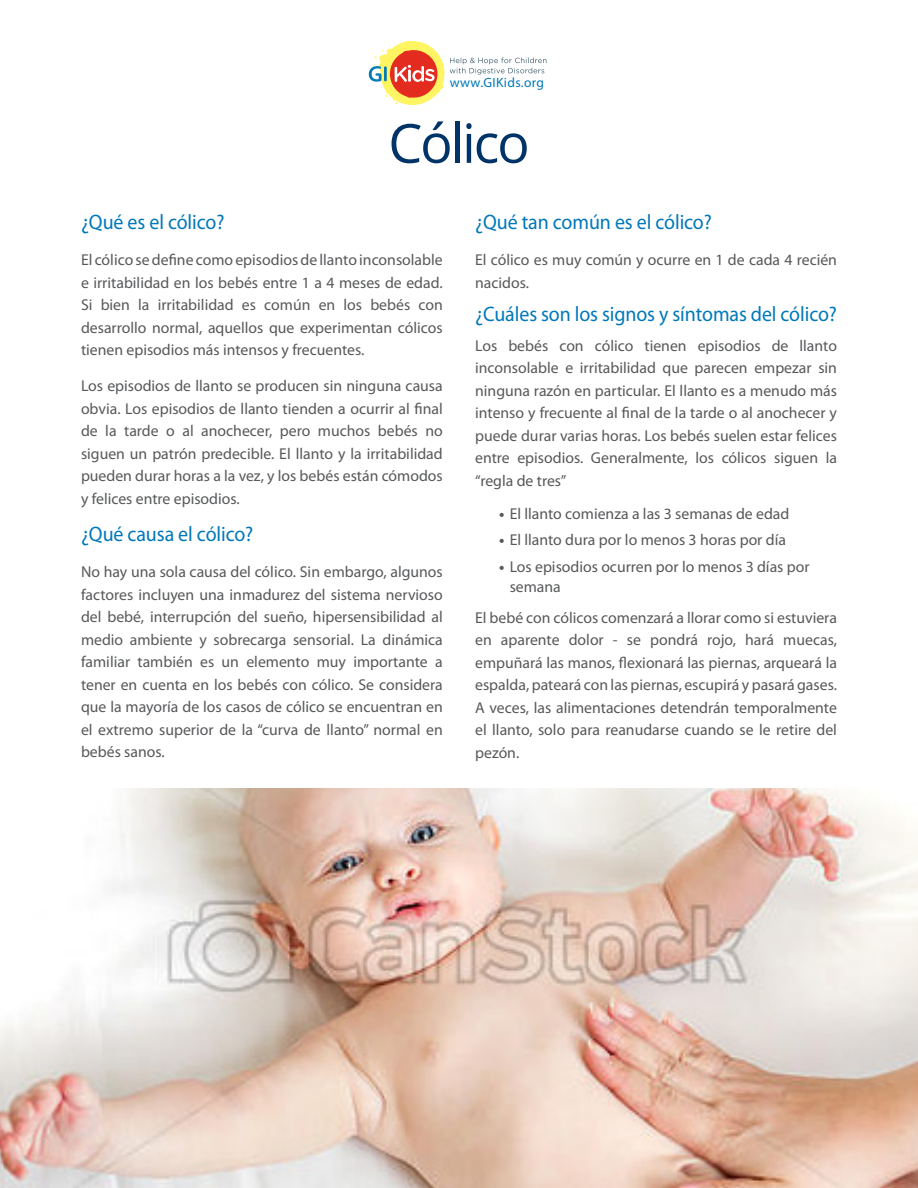
<style>
.page{position:relative;width:918px;height:1188px;background:#fff}
.page>*{position:absolute;margin:0;border:0;box-sizing:border-box;transform-origin:0 0}
.t1{font:54px "Open Sans";letter-spacing:-.04em;color:#003367}
.Body{font:21px "Myriad Pro";letter-spacing:-.005em;color:#0078b9;scale:.95 1}
.Body-2{font:15.75px/22.5px "Myriad Pro";color:#57585a;text-align:justify}
.subhead{font:13.5px "Myriad Pro";letter-spacing:.025em;color:#0078b9}
.s1{font-weight:700}
</style>
<div class="page">
<svg style="left:369px;top:41px;width:75px;height:64px"></svg>
<svg style="left:450px;top:57px;width:96px;height:18px"></svg>
<img style="left:0;top:788px;width:918px;height:400px">
<p class="subhead" style="left:450px;top:74px;width:96px">www.GIKids.org</p>
<p class="t1" style="left:388px;top:106px;width:143px">Cólico</p>
<p class="Body" style="left:81px;top:209px;width:153px">¿Qué es el cólico?</p>
<p class="Body-2" style="left:81px;top:249px;width:363px">El cólico se define como episodios de llanto inconsolable e irritabilidad en los bebés entre 1 a 4 meses de edad.<br>Si bien la irritabilidad es común en los bebés con desarrollo normal, aquellos que experimentan cólicos tienen episodios más intensos y frecuentes.</p>
<p class="Body-2" style="left:81px;top:375px;width:363px">Los episodios de llanto se producen sin ninguna causa obvia. Los episodios de llanto tienden a ocurrir al final de la tarde o al anochecer, pero muchos bebés no siguen un patrón predecible. El llanto y la irritabilidad pueden durar horas a la vez, y los bebés están cómodos y felices entre episodios.</p>
<p class="Body" style="left:81px;top:521px;width:183px">¿Qué causa el cólico?</p>
<p class="Body-2" style="left:81px;top:561px;width:363px">No hay una sola causa del cólico. Sin embargo, algunos factores incluyen una inmadurez del sistema nervioso del bebé, interrupción del sueño, hipersensibilidad al medio ambiente y sobrecarga sensorial. La dinámica familiar también es un elemento muy importante a tener en cuenta en los bebés con cólico. Se considera que la mayoría de los casos de cólico se encuentran en el extremo superior de la “curva de llanto” normal en bebés sanos.</p>
<p class="Body" style="left:475px;top:209px;width:251px">¿Qué tan común es el cólico?</p>
<p class="Body-2" style="left:475px;top:249px;width:363px">El cólico es muy común y ocurre en 1 de cada 4 recién nacidos.</p>
<p class="Body" style="left:475px;top:301px;width:382px">¿Cuáles son los signos y síntomas del cólico?</p>
<p class="Body-2" style="left:475px;top:334px;width:363px">Los bebés con cólico tienen episodios de llanto inconsolable e irritabilidad que parecen empezar sin ninguna razón en particular. El llanto es a menudo más intenso y frecuente al final de la tarde o al anochecer y puede durar varias horas. Los bebés suelen estar felices entre episodios. Generalmente, los cólicos siguen la “regla de tres”</p>
<p class="Body-2" style="left:499px;top:502px;width:292px"><span class="s1">•</span> El llanto comienza a las 3 semanas de edad</p>
<p class="Body-2" style="left:499px;top:529px;width:288px"><span class="s1">•</span> El llanto dura por lo menos 3 horas por día</p>
<p class="Body-2" style="left:510px;top:557px;width:301px;line-height:19.5px;text-indent:-10px"><span class="s1">•</span> Los episodios ocurren por lo menos 3 días por semana</p>
<p class="Body-2" style="left:475px;top:606px;width:363px">El bebé con cólicos comenzará a llorar como si estuviera en aparente dolor - se pondrá rojo, hará muecas, empuñará las manos, flexionará las piernas, arqueará la espalda, pateará con las piernas, escupirá y pasará gases.<br>A veces, las alimentaciones detendrán temporalmente el llanto, solo para reanudarse cuando se le retire del pezón.</p>
</div>
